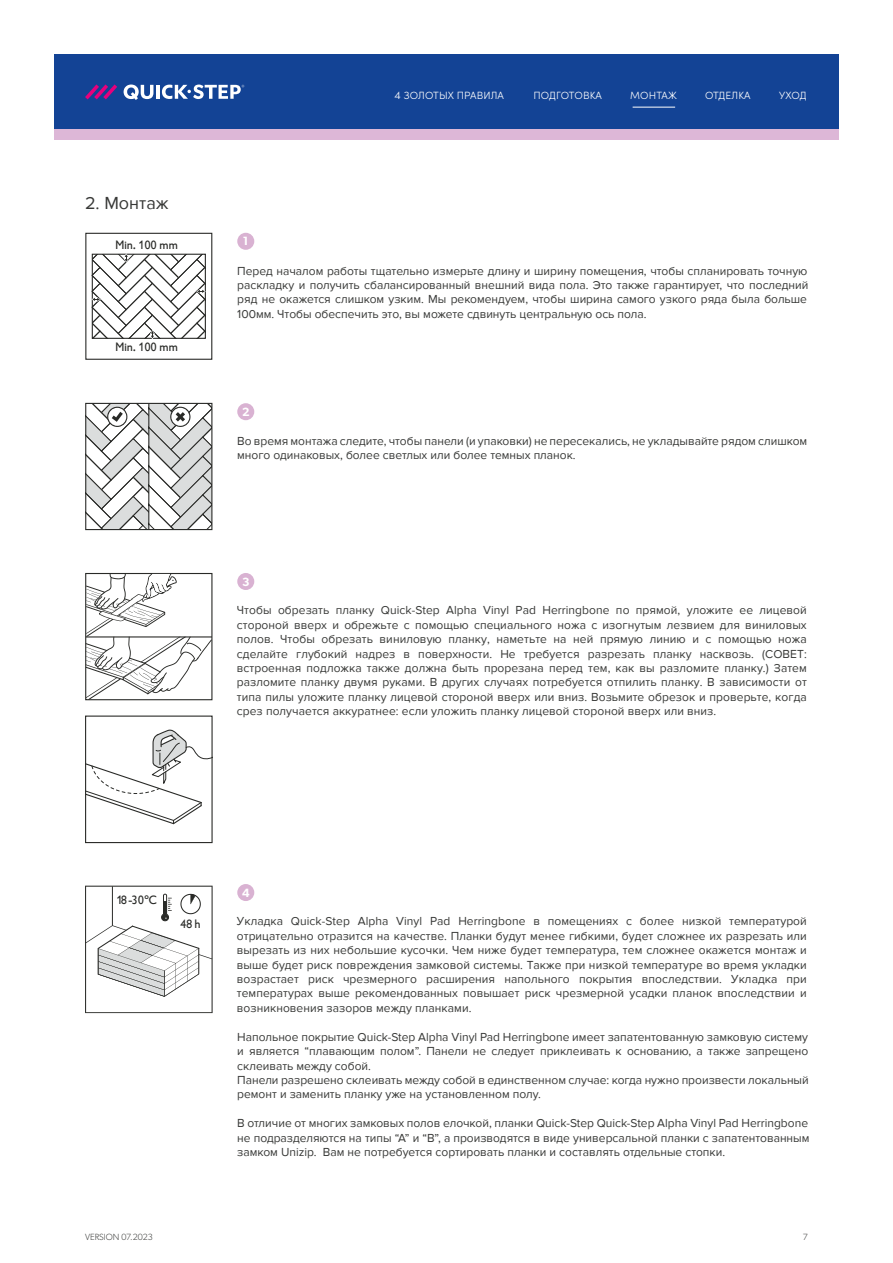
<style>
.page{position:relative;width:893px;height:1263px;background:#fff}
.page>*{position:absolute;margin:0;border:0;box-sizing:border-box;transform-origin:0 0}
.t1{font:18px "Proxima Nova";color:#383937}
.t2{font:12px/14.4px "Proxima Nova";color:#383937;text-align:justify}
.t3{font:600 12px "Gibson";color:#fff}
.t4{font:11.85px "Gibson";color:#11120f}
.t5{font:300 10.5px "Sofia Pro";letter-spacing:.01em;color:#fff}
.t6{font:300 9px "Gibson";color:#383937}
.s1{font-size:11.25px}
.s2{font-weight:600}
</style>
<div class="page">
<svg style="left:91px;top:253px;width:115px;height:86px"></svg>
<svg style="left:86px;top:403px;width:126px;height:127px"></svg>
<svg style="left:87px;top:729px;width:124px;height:96px"></svg>
<div style="left:85px;top:715px;width:128px;height:128px;border:1px solid #11120f"></div>
<svg style="left:86px;top:573px;width:126px;height:127px"></svg>
<hr style="left:86px;top:636px;width:126px;height:1px;background:#11120f">
<svg style="left:85px;top:886px;width:128px;height:127px"></svg>
<hr style="left:112px;top:887px;width:1px;height:38px;background:#11120f">
<div style="left:237px;top:233px;width:17px;height:17px;background:#d9b2d2;border-radius:50%"></div>
<div style="left:237px;top:403px;width:17px;height:17px;background:#d9b2d2;border-radius:50%"></div>
<div style="left:237px;top:573px;width:17px;height:17px;background:#d9b2d2;border-radius:50%"></div>
<div style="left:237px;top:884px;width:17px;height:17px;background:#d9b2d2;border-radius:50%"></div>
<div style="left:54px;top:54px;width:785px;height:75px;background:#134395"></div>
<div style="left:54px;top:129px;width:785px;height:11px;background:#ddb7d7"></div>
<hr style="left:633px;top:107px;width:42px;height:1px;background:#fff">
<svg style="left:85px;top:84px;width:32px;height:15px"></svg>
<svg style="left:124px;top:85px;width:29px;height:15px"></svg>
<hr style="left:156px;top:85px;width:4px;height:14px;background:#fff">
<svg style="left:162px;top:85px;width:82px;height:14px"></svg>
<h1 class="t1" style="left:85px;top:193px;width:85px">2. Монтаж</h1>
<p class="t4" style="left:116px;top:238px;width:64px">Min. 100 mm</p>
<p class="t4" style="left:116px;top:340px;width:64px">Min. 100 mm</p>
<p class="t3" style="left:243px;top:234px;width:7px">1</p>
<p class="t5" style="left:395px;top:87px;width:111px"><span class="s1">4</span> ЗОЛОТЫХ ПРАВИЛА</p>
<p class="t5" style="left:533px;top:87px;width:70px">ПОДГОТОВКА</p>
<p class="t5" style="left:630px;top:87px;width:48px">МОНТАЖ</p>
<p class="t5" style="left:705px;top:87px;width:47px">ОТДЕЛКA</p>
<p class="t5" style="left:779px;top:87px;width:29px">УХОД</p>
<p class="t2" style="left:237px;top:264px;width:573px">Перед началом работы тщательно измерьте длину и ширину помещения, чтобы спланировать точную раскладку и получить сбалансированный внешний вида пола. Это также гарантирует, что последний ряд не окажется слишком узким. Мы рекомендуем, чтобы ширина самого узкого ряда была больше 100мм. Чтобы обеспечить это, вы можете сдвинуть центральную ось пола.</p>
<p class="t3" style="left:242px;top:404px;width:9px">2</p>
<p class="t2" style="left:237px;top:434px;width:571px">Во время монтажа следите, чтобы панели (и упаковки) не пересекались, не укладывайте рядом слишком много одинаковых, более светлых или более темных планок.</p>
<p class="t3" style="left:242px;top:574px;width:9px">3</p>
<p class="t2" style="left:237px;top:603px;width:571px">Чтобы обрезать планку Quick-Step Alpha Vinyl Pad Herringbone по прямой, уложите ее лицевой стороной вверх и обрежьте с помощью специального ножа с изогнутым лезвием для виниловых полов. Чтобы обрезать виниловую планку, наметьте на ней прямую линию и с помощью ножа сделайте глубокий надрез в поверхности. Не требуется разрезать планку насквозь. (СОВЕТ: встроенная подложка также должна быть прорезана перед тем, как вы разломите планку.) Затем разломите планку двумя руками. В других случаях потребуется отпилить планку. В зависимости от типа пилы уложите планку лицевой стороной вверх или вниз. Возьмите обрезок и проверьте, когда срез получается аккуратнее: если уложить планку лицевой стороной вверх или вниз.</p>
<p class="t4" style="left:117px;top:893px;width:42px">18-30<span class="s2">°</span>C</p>
<p class="t4" style="left:180px;top:916px;width:22px">48h</p>
<p class="t3" style="left:242px;top:885px;width:9px">4</p>
<p class="t2" style="left:237px;top:914px;width:571px">Укладка Quick-Step Alpha Vinyl Pad Herringbone в помещениях с более низкой температурой отрицательно отразится на качестве. Планки будут менее гибкими, будет сложнее их разрезать или вырезать из них небольшие кусочки. Чем ниже будет температура, тем сложнее окажется монтаж и выше будет риск повреждения замковой системы. Также при низкой температуре во время укладки возрастает риск чрезмерного расширения напольного покрытия впоследствии. Укладка при температурах выше рекомендованных повышает риск чрезмерной усадки планок впоследствии и возникновения зазоров между планками.</p>
<p class="t2" style="left:237px;top:1030px;width:573px;text-align:left">Напольное покрытие Quick-Step Alpha Vinyl Pad Herringbone имеет запатентованную замковую систему и является “плавающим полом”. Панели не следует приклеивать к основанию, а также запрещено склеивать между собой.<br>Панели разрешено склеивать между собой в единственном случае: когда нужно произвести локальный ремонт и заменить планку уже на установленном полу.</p>
<p class="t2" style="left:237px;top:1116px;width:574px">В отличие от многих замковых полов елочкой, планки Quick-Step Quick-Step Alpha Vinyl Pad Herringbone не подразделяются на типы “А” и “В”, а производятся в виде универсальной планки с запатентованным замком Unizip. Вам не потребуется сортировать планки и составлять отдельные стопки.</p>
<p class="t6" style="left:85px;top:1231px;width:69px">VERSION 07.2023</p>
<p class="t6" style="left:803px;top:1231px;width:7px">7</p>
</div>
